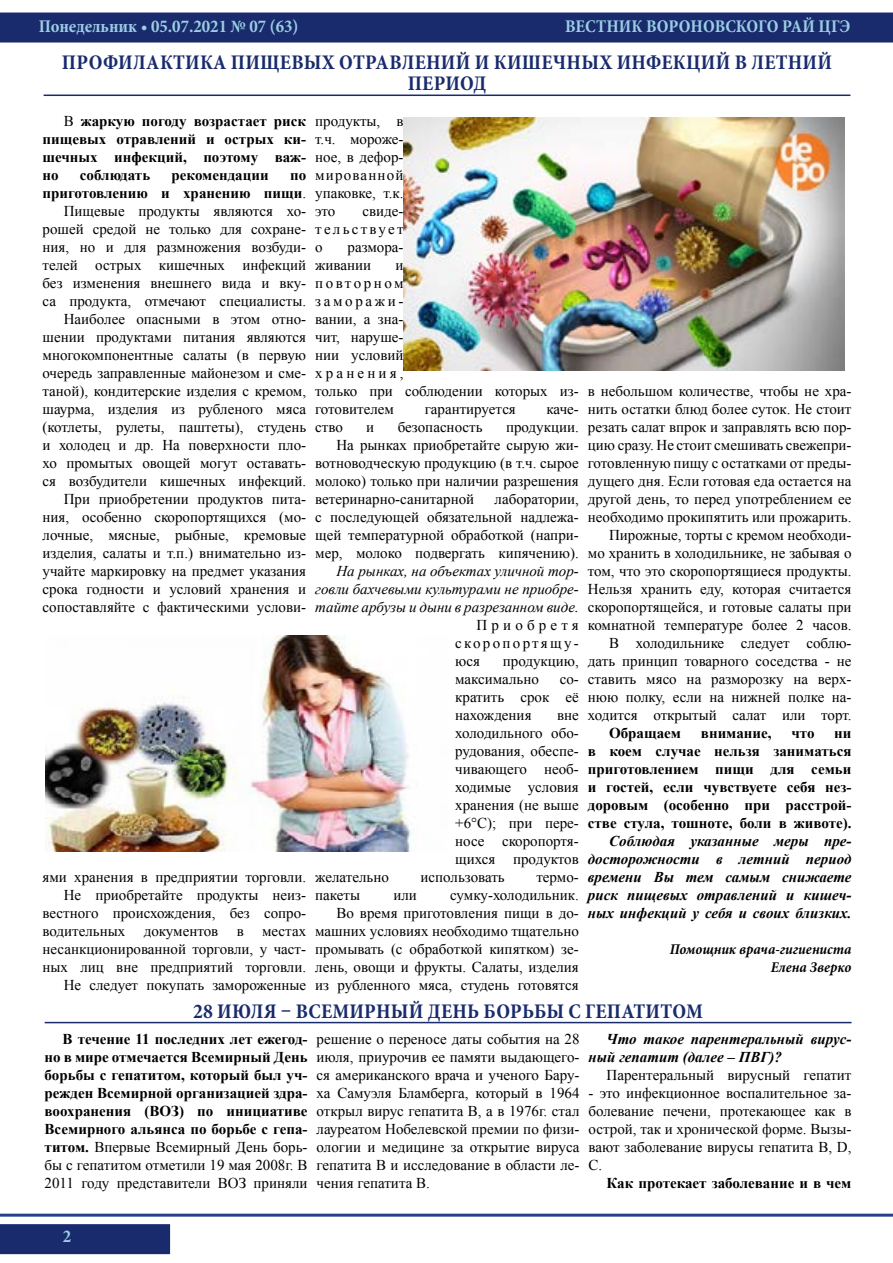
<style>
.page{position:relative;width:893px;height:1263px;background:#fff}
.page>*{position:absolute;margin:0;border:0;box-sizing:border-box;transform-origin:0 0}
.t1{font:700 condensed 21px/21px "Minion Pro";letter-spacing:.01em;color:#192b6c;text-align:center}
.t2{font:700 condensed 18px "Minion Pro";color:#9ccde4}
.t3{font:15px/18px "Times New Roman";color:#000;text-align:justify}
.t4{font:700 15px/18px "Times New Roman";color:#000;text-align:justify}
.t5{font:italic 700 15px/18px "Times New Roman";color:#000;text-align:justify}
.t6{font:italic 15px/18px "Times New Roman";color:#000;text-align:justify}
.t7{font:italic 700 condensed 15px/18px "Minion Pro";color:#000;text-align:right}
.s1{font-weight:400}
.s2{font-weight:700}
</style>
<div class="page">
<div style="left:0;top:1224px;width:170px;height:30px;background:#192b6c"></div>
<div style="left:0;top:13px;width:893px;height:30px;background:#192b6c"></div>
<hr style="left:0;top:1214px;width:893px;height:3px;background:#25408f">
<img style="left:404px;top:118px;width:441px;height:252px">
<hr style="left:44px;top:95px;width:806px;height:1px;background:#192b6c">
<hr style="left:45px;top:1022px;width:806px;height:1px;background:#192b6c">
<img style="left:46px;top:636px;width:367px;height:216px">
<p class="t2" style="left:43px;top:13px;width:287px">ВЕСТНИК ВОРОНОВСКОГО РАЙ ЦГЭ</p>
<p class="t2" style="left:565px;top:14px;width:287px">ВЕСТПонедельник • 07.01.2019 № 1 (33)</p>
<p class="t2" style="left:606px;top:13px;width:63px">НИК ВОРО</p>
<p class="t2" style="left:691px;top:13px;width:57px">НОВСКОГО</p>
<p class="t2" style="left:782px;top:13px;width:70px">РАЙ ЦГЭ</p>
<p class="t2" style="left:39px;top:13px;width:261px">Понедельник • 05.07.2021 № 07 (63)</p>
<h1 class="t1" style="left:62px;top:52px;width:768px">Профилактика пищевых отравлений и кишечных инфекций в летний период</h1>
<p class="t4" style="left:43px;top:112px;width:265px;text-indent:21px"><span class="s1">В</span> жаркую погоду возрастает риск пищевых отравлений и острых ки&shy;шечных инфекций, поэтому важ&shy;но</p>
<p class="t4" style="left:80px;top:166px;width:72px">соблюдать</p>
<p class="t4" style="left:172px;top:166px;width:99px">рекомендации</p>
<p class="t3" style="left:43px;top:166px;width:265px;text-align:right"><span class="s2">по<br>приготовлению и хранению пищи</span>.<br>Пищевые продукты являются хо&shy;рошей средой не только для сохране&shy;ния, но и для размножения возбуди&shy;телей острых кишечных инфекций без изменения внешнего вида и вку&shy;са продукта, отмечают специалисты.<br>Наиболее опасными в этом отно&shy;шении продуктами питания являются многокомпонентные салаты (в первую очередь заправленные майонезом и сме&shy;таной), кондитерские изделия с кремом, шаурма, изделия из рубленого мяса (котлеты, рулеты, паштеты), студень и холодец и др. На поверхности пло&shy;хо промытых овощей могут оставать&shy;ся возбудители кишечных инфекций.<br>При приобретении продуктов пита&shy;ния, особенно скоропортящихся (мо&shy;лочные, мясные, рыбные, кремовые изделия, салаты и т.п.) внимательно из&shy;учайте маркировку на предмет указания срока годности и условий хранения и сопоставляйте с фактическими услови-</p>
<p class="t3" style="left:43px;top:868px;width:265px;text-align:right">ями хранения в предприятии торговли.<br>Не приобретайте продукты неиз&shy;вестного происхождения, без сопро&shy;водительных документов в местах несанкционированной торговли, у част&shy;ных лиц вне предприятий торговли.<br>Не следует покупать замороженные</p>
<p class="t3" style="left:315px;top:112px;width:90px">продукты, в т.ч. мороже&shy;ное, в дефор&shy;мированной упаковке, т.к. это</p>
<p class="t3" style="left:315px;top:202px;width:90px;text-indent:47px">свиде&shy;тельствует о</p>
<p class="t3" style="left:315px;top:238px;width:90px;text-indent:32px">размора&shy;живании</p>
<p class="t3" style="left:315px;top:256px;width:265px;text-align:left;text-indent:80px">и<br>повторном<br>заморажи-<br>вании, а зна-<br>чит, наруше-<br>нии условий<br>хранения,<br>только при соблюдении которых из&shy;готовителем</p>
<p class="t3" style="left:588px;top:382px;width:265px;text-align:right">в небольшом количестве, чтобы не хра&shy;нить остатки блюд более суток. Не стоит резать салат впрок и заправлять всю пор&shy;цию сразу. Не стоит смешивать свежепри&shy;готовленную пищу с остатками от преды&shy;дущего дня. Если готовая еда остается на другой день, то перед употреблением ее необходимо прокипятить или прожарить.<br>Пирожные, торты с кремом необходи-<br>мо хранить в холодильнике, не забывая о том, что это скоропортящиеся продукты.<br>Нельзя хранить еду, которая считается скоропортящейся, и готовые салаты при комнатной температуре более 2 часов.<br>В холодильнике следует соблю&shy;дать принцип товарного соседства - не ставить мясо на разморозку на верх&shy;нюю полку, если на нижней полке на&shy;ходится открытый салат или торт.</p>
<p class="t4" style="left:609px;top:724px;width:74px">Обращаем</p>
<p class="t4" style="left:701px;top:724px;width:72px">внимание,</p>
<p class="t4" style="left:791px;top:724px;width:25px">что</p>
<p class="t3" style="left:425px;top:400px;width:93px">гарантируется</p>
<p class="t3" style="left:546px;top:400px;width:34px">каче-</p>
<p class="t3" style="left:315px;top:418px;width:29px">ство</p>
<p class="t3" style="left:366px;top:418px;width:10px">и</p>
<p class="t3" style="left:398px;top:418px;width:86px">безопасность</p>
<p class="t3" style="left:506px;top:418px;width:74px">продукции.</p>
<p class="t3" style="left:336px;top:436px;width:244px">На рынках приобретайте сырую жи-</p>
<p class="t3" style="left:315px;top:454px;width:265px">вотноводческую продукцию (в т.ч. сырое</p>
<p class="t3" style="left:315px;top:472px;width:265px">молоко) только при наличии разрешения</p>
<p class="t3" style="left:315px;top:490px;width:161px">ветеринарно-санитарной</p>
<p class="t3" style="left:315px;top:490px;width:265px;text-indent:179px">лаборатории, с последующей обязательной надлежа&shy;щей температурной обработкой (напри&shy;мер, молоко подвергать кипячению).</p>
<p class="t6" style="left:315px;top:562px;width:265px;text-indent:21px">На рынках, на объектах уличной тор&shy;говли бахчевыми культурами не приобре&shy;тайте арбузы и дыни в разрезанном виде.</p>
<p class="t3" style="left:455px;top:616px;width:125px;text-indent:21px">Приобретя скоропортящу&shy;юся</p>
<p class="t3" style="left:455px;top:652px;width:125px;text-indent:48px">продукцию, максимально</p>
<p class="t3" style="left:455px;top:670px;width:125px;text-indent:104px">со&shy;кратить срок её нахождения</p>
<p class="t3" style="left:455px;top:706px;width:125px;text-indent:102px">вне холодильного обо&shy;рудования, обеспе&shy;чивающего необ&shy;ходимые условия хранения (не выше +6°С); при пере&shy;носе скоропортя&shy;щихся продуктов</p>
<p class="t4" style="left:588px;top:724px;width:265px;text-indent:246px">ни в коем случае нельзя заниматься приготовлением пищи для семьи и гостей, если чувствуете себя нез&shy;доровым (особенно при расстрой&shy;стве стула, тошноте, боли в животе).</p>
<p class="t5" style="left:588px;top:832px;width:265px;text-indent:21px">Соблюдая указанные меры пре&shy;досторожности в летний период времени Вы тем самым снижаете риск пищевых отравлений и кишеч&shy;ных инфекций у себя и своих близких.</p>
<p class="t7" style="left:670px;top:940px;width:183px">Помощник врача-гигиениста<br>Елена Зверко</p>
<p class="t3" style="left:315px;top:868px;width:75px">желательно</p>
<p class="t3" style="left:420px;top:868px;width:86px">использовать</p>
<p class="t3" style="left:536px;top:868px;width:44px">термо-</p>
<p class="t3" style="left:315px;top:886px;width:46px">пакеты</p>
<p class="t3" style="left:393px;top:886px;width:25px">или</p>
<p class="t3" style="left:315px;top:886px;width:265px;text-align:right">сумку-холодильник.<br>Во время приготовления пищи в до&shy;машних условиях необходимо тщательно промывать (с обработкой кипятком) зе&shy;лень, овощи и фрукты. Салаты, изделия из рубленного мяса, студень готовятся</p>
<h1 class="t1" style="left:193px;top:1000px;width:155px">28 ИЮЛЯ – ВСЕМИР</h1>
<h1 class="t1" style="left:376px;top:1000px;width:260px">НЫЙ ДЕНЬ БОРЬБЫ С ГЕПАТИТОМ</h1>
<p class="t4" style="left:45px;top:1030px;width:264px;text-indent:18px">В течение 11 последних лет ежегод&shy;но в мире отмечается Всемирный День борьбы с гепатитом, который был уч&shy;режден Всемирной организацией здра&shy;воохранения (ВОЗ) по инициативе Всемирного альянса по борьбе с гепа&shy;титом. <span class="s1">Впервые Всемирный День борь&shy;бы с гепатитом отметили 19 мая 2008г. В 2011 году представители ВОЗ приняли</span></p>
<p class="t3" style="left:317px;top:1030px;width:264px">решение о переносе даты события на 28 июля, приурочив ее памяти выдающего&shy;ся американского врача и ученого Бару&shy;ха Самуэля Бламберга, который в 1964 открыл вирус гепатита В, а в 1976г. стал лауреатом Нобелевской премии по физи&shy;ологии и медицине за открытие вируса гепатита В и исследование в области ле&shy;чения гепатита В.</p>
<p class="t5" style="left:589px;top:1030px;width:264px;text-indent:18px">Что такое парентеральный вирус&shy;ный гепатит (далее – ПВГ)?</p>
<p class="t3" style="left:607px;top:1066px;width:246px">Парентеральный вирусный гепатит</p>
<p class="t3" style="left:589px;top:1084px;width:264px">- это инфекционное воспалительное за&shy;болевание печени, протекающее как в острой, так и хронической форме. Вызы&shy;вают заболевание вирусы гепатита В, D, С.</p>
<p class="t4" style="left:607px;top:1174px;width:246px">Как протекает заболевание и в чем</p>
<p class="t2" style="left:63px;top:1224px;width:10px">2</p>
</div>
